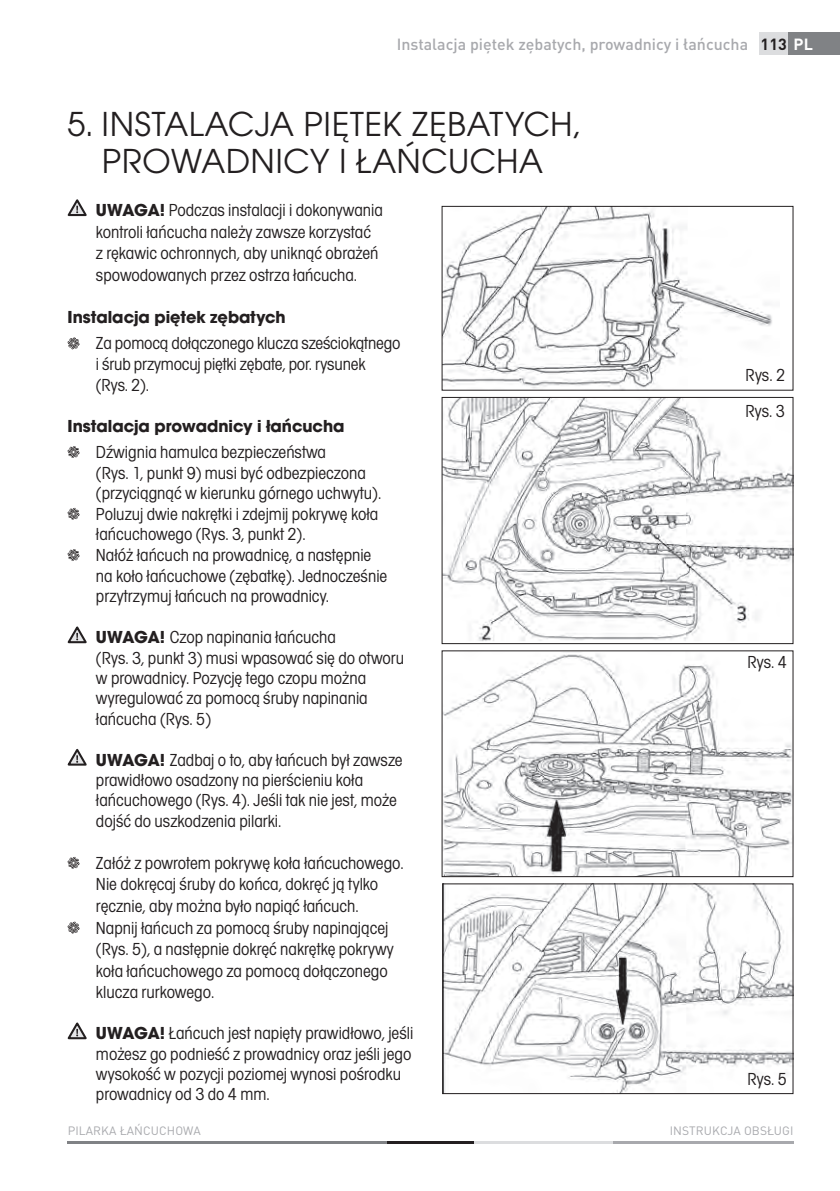
<style>
.page{position:relative;width:840px;height:1191px;background:#fff}
.page>*{position:absolute;margin:0;border:0;box-sizing:border-box;transform-origin:0 0}
.t1{font:36px/37px "Avant Gar Got Itc TOT Boo";letter-spacing:.015em;color:#231f20;text-align:center}
.t2{font:18px/20.4px "Avant Gar Got Itc TOT Boo Con";color:#231f20}
.t3{font:700 18px "Avant Gar Got Itc TOT";color:#231f20}
.t4{font:500 16px "DIN Pro";color:#a8a9ad}
.t5{font:700 16px "DIN Pro";color:#231f20}
.t6{font:12px "DIN Pro";letter-spacing:.01em;color:#a8a9ad}
.s1{color:#fff}
.s2{font-family:"Avant Gar Got Itc TOT";font-weight:700}
</style>
<div class="page">
<hr style="left:612px;top:1141px;width:181px;height:3px;background:#a8a9ad">
<hr style="left:473px;top:1141px;width:139px;height:3px;background:#dcdddf">
<hr style="left:68px;top:1141px;width:319px;height:3px;background:#808285">
<hr style="left:387px;top:1141px;width:86px;height:3px;background:#231f20">
<div style="left:788px;top:32px;width:52px;height:23px;background:#808285"></div>
<div style="left:759px;top:32px;width:29px;height:23px;background:#dcdddf"></div>
<svg style="left:68px;top:199px;width:19px;height:17px"></svg>
<svg style="left:68px;top:337px;width:12px;height:12px"></svg>
<svg style="left:68px;top:446px;width:12px;height:12px"></svg>
<svg style="left:68px;top:508px;width:12px;height:12px"></svg>
<svg style="left:68px;top:549px;width:12px;height:12px"></svg>
<svg style="left:68px;top:626px;width:19px;height:17px"></svg>
<svg style="left:68px;top:749px;width:19px;height:17px"></svg>
<svg style="left:68px;top:857px;width:12px;height:12px"></svg>
<svg style="left:68px;top:922px;width:12px;height:12px"></svg>
<svg style="left:68px;top:1022px;width:19px;height:17px"></svg>
<img style="left:443px;top:652px;width:348px;height:223px">
<div style="left:441px;top:650px;width:352px;height:227px;border:1px solid #231f20"></div>
<img style="left:444px;top:885px;width:347px;height:207px">
<div style="left:442px;top:883px;width:351px;height:211px;border:1px solid #231f20"></div>
<img style="left:443px;top:208px;width:329px;height:181px">
<div style="left:441px;top:206px;width:352px;height:185px;border:1px solid #231f20"></div>
<img style="left:443px;top:399px;width:348px;height:242px">
<div style="left:441px;top:397px;width:352px;height:247px;border:1px solid #231f20"></div>
<p class="t4" style="left:397px;top:39px;width:353px">Instalacja piętek zębatych, prowadnicy i łańcucha</p>
<p class="t5" style="left:760px;top:38px;width:54px">113 <span class="s1">PL</span></p>
<h1 class="t1" style="left:68px;top:109px;width:514px">5. INSTALACJA PIĘTEK ZĘBATYCH,<br>PROWADNICY I ŁAŃCUCHA</h1>
<p class="t2" style="left:96px;top:201px;width:288px;line-height:21.6px"><span class="s2">UWAGA!</span> Podczas instalacji i dokonywania kontroli łańcucha należy zawsze korzystać<br>z rękawic ochronnych, aby uniknąć obrażeń spowodowanych przez ostrza łańcucha.</p>
<p class="t3" style="left:68px;top:311px;width:219px">Instalacja piętek zębatych</p>
<p class="t2" style="left:96px;top:335px;width:306px">Za pomocą dołączonego klucza sześciokątnego i śrub przymocuj piętki zębate, por. rysunek (Rys. 2).</p>
<p class="t3" style="left:68px;top:419px;width:278px">Instalacja prowadnicy i łańcucha</p>
<p class="t2" style="left:96px;top:443px;width:293px">Dźwignia hamulca bezpieczeństwa<br>(Rys. 1, punkt 9) musi być odbezpieczona (przyciągnąć w kierunku górnego uchwytu).<br>Poluzuj dwie nakrętki i zdejmij pokrywę koła łańcuchowego (Rys. 3, punkt 2).<br>Nałóż łańcuch na prowadnicę, a następnie na koło łańcuchowe (zębatkę). Jednocześnie przytrzymuj łańcuch na prowadnicy.</p>
<p class="t2" style="left:96px;top:629px;width:309px"><span class="s2">UWAGA!</span> Czop napinania łańcucha<br>(Rys. 3, punkt 3) musi wpasować się do otworu w prowadnicy. Pozycję tego czopu można wyregulować za pomocą śruby napinania łańcucha (Rys. 5)</p>
<p class="t2" style="left:96px;top:751px;width:308px"><span class="s2">UWAGA!</span> Zadbaj o to, aby łańcuch był zawsze prawidłowo osadzony na pierścieniu koła łańcuchowego (Rys. 4). Jeśli tak nie jest, może dojść do uszkodzenia pilarki.</p>
<p class="t2" style="left:96px;top:854px;width:309px;line-height:21.6px">Załóż z powrotem pokrywę koła łańcuchowego.<br>Nie dokręcaj śruby do końca, dokręć ją tylko ręcznie, aby można było napiąć łańcuch.<br>Napnij łańcuch za pomocą śruby napinającej (Rys. 5), a następnie dokręć nakrętkę pokrywy koła łańcuchowego za pomocą dołączonego klucza rurkowego.</p>
<p class="t2" style="left:96px;top:1025px;width:319px"><span class="s2">UWAGA!</span> Łańcuch jest napięty prawidłowo, jeśli możesz go podnieść z prowadnicy oraz jeśli jego wysokość w pozycji poziomej wynosi pośrodku prowadnicy od 3 do 4 mm.</p>
<p class="t2" style="left:745px;top:359px;width:41px;line-height:35.8px">Rys. 2<br>Rys. 3</p>
<p class="t2" style="left:747px;top:654px;width:41px">Rys. 4</p>
<p class="t2" style="left:747px;top:1070px;width:41px">Rys. 5</p>
<p class="t6" style="left:68px;top:1126px;width:135px">PILARKA ŁAŃCUCHOWA</p>
<p class="t6" style="left:670px;top:1126px;width:125px">INSTRUKCJA OBSŁUGI</p>
</div>
